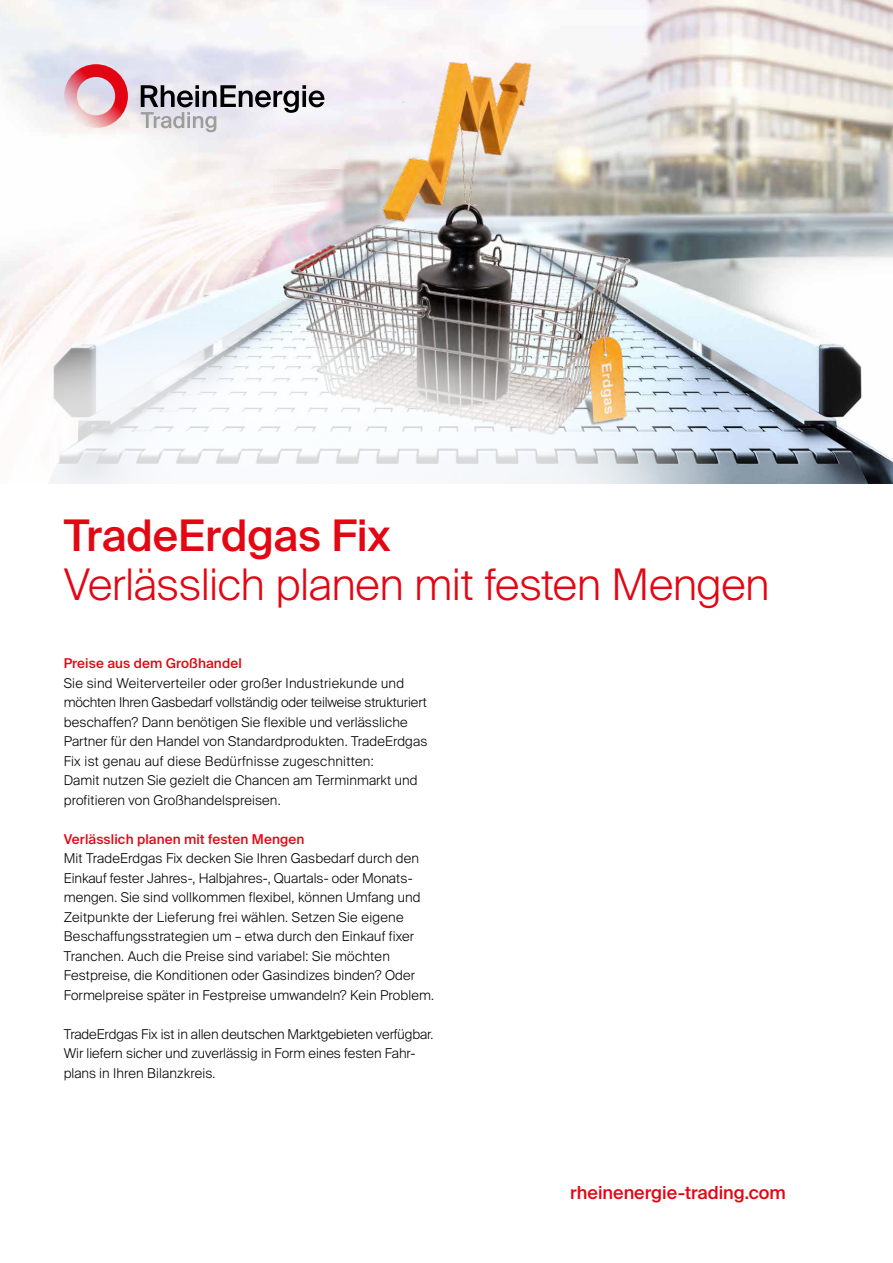
<style>
.page{position:relative;width:893px;height:1263px;background:#fff}
.page>*{position:absolute;margin:0;border:0;box-sizing:border-box;transform-origin:0 0}
.t1{font:300 43.5px "Suisse Intl";letter-spacing:-.01em;color:#e30613}
.t2{font:500 43.5px "Suisse Intl";letter-spacing:-.005em;color:#e30613}
.t3{font:500 18px "Suisse Intl";color:#e30613}
.t4{font:300 13.5px/19.5px "Suisse Intl";letter-spacing:.01em;color:#000}
.t5{font:500 13.5px "Suisse Intl";letter-spacing:.01em;color:#e30613}
</style>
<div class="page">
<img style="left:0;top:0;width:893px;height:483px">
<svg style="left:141px;top:85px;width:51px;height:47px;background:#aba9af"></svg>
<svg style="left:64px;top:64px;width:64px;height:64px;background:#e49ea8"></svg>
<img style="left:192px;top:57px;width:580px;height:387px">
<svg style="left:0;top:288px;width:731px;height:196px"></svg>
<h1 class="t2" style="left:64px;top:511px;width:328px">TradeErdgas Fix</h1>
<h1 class="t1" style="left:64px;top:560px;width:707px">Verlässlich planen mit festen Mengen</h1>
<p class="t5" style="left:64px;top:656px;width:180px">Preise aus dem Großhandel</p>
<p class="t4" style="left:64px;top:673px;width:365px">Sie sind Weiterverteiler oder großer Industriekunde und möchten Ihren Gasbedarf vollständig oder teilweise strukturiert beschaffen? Dann benötigen Sie flexible und verlässliche Partner für den Handel von Standardprodukten. TradeErdgas Fix ist genau auf diese Bedürfnisse zugeschnitten:<br>Damit nutzen Sie gezielt die Chancen am Terminmarkt und profitieren von Großhandelspreisen.</p>
<p class="t5" style="left:64px;top:831px;width:242px">Verlässlich planen mit festen Mengen</p>
<p class="t4" style="left:64px;top:849px;width:372px">Mit TradeErdgas Fix decken Sie Ihren Gasbedarf durch den Einkauf fester Jahres-, Halbjahres-, Quartals- oder Monats&shy;mengen. Sie sind vollkommen flexibel, können Umfang und Zeitpunkte der Lieferung frei wählen. Setzen Sie eigene Beschaffungsstrategien um – etwa durch den Einkauf fixer Tranchen. Auch die Preise sind variabel: Sie möchten Festpreise, die Konditionen oder Gasindizes binden? Oder Formelpreise später in Festpreise umwandeln? Kein Problem.</p>
<p class="t4" style="left:64px;top:1024px;width:371px">TradeErdgas Fix ist in allen deutschen Marktgebieten verfügbar.<br>Wir liefern sicher und zuverlässig in Form eines festen Fahr&shy;plans in Ihren Bilanzkreis.</p>
<h2 class="t3" style="left:570px;top:1182px;width:217px">rheinenergie-trading.com</h2>
</div>
